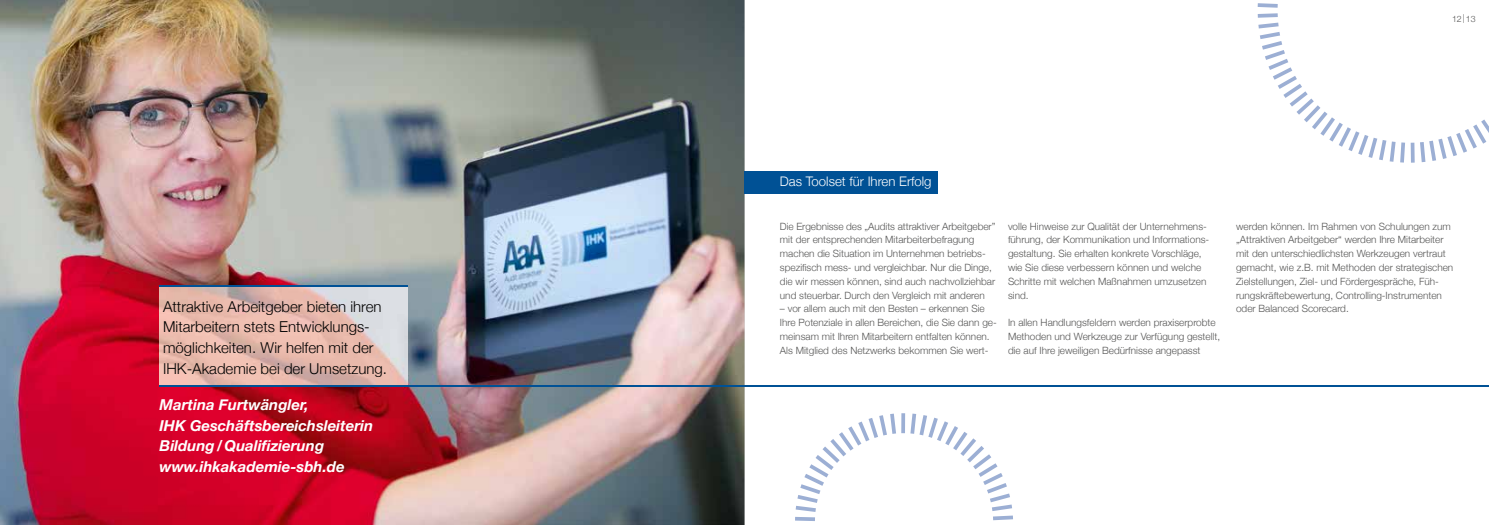
<style>
.page{position:relative;width:1489px;height:525px;background:#fff}
.page>*{position:absolute;margin:0;border:0;box-sizing:border-box;transform-origin:0 0}
.t1{font:300 15px/20.6px "Helvetica Neue";color:#000}
.t2{font:italic 700 15px/20.6px "Helvetica Neue";color:#fff}
.t3{font:300 13.12px "Helvetica Neue";color:#fff}
.t4{font:300 10px/13.8px "Helvetica Neue";color:#565655}
.t5{font:300 8.75px "Helvetica Neue";color:#565655}
</style>
<div class="page">
<img style="left:0;top:0;width:744px;height:524px">
<img style="left:159px;top:286px;width:248px;height:99px">
<hr style="left:159px;top:284px;width:248px;height:2px;background:#005195">
<svg style="left:1257px;top:3px;width:231px;height:159px"></svg>
<svg style="left:795px;top:413px;width:218px;height:108px"></svg>
<div style="left:744px;top:170px;width:193px;height:23px;background:#005195"></div>
<hr style="left:159px;top:385px;width:1329px;height:1px;background:#005195">
<h1 class="t1" style="left:163px;top:295px;width:225px">Attraktive Arbeitgeber bieten ihren Mitarbeitern stets Entwicklungs&shy;möglichkeiten. Wir helfen mit der IHK-Akademie bei der Umsetzung.</h1>
<h1 class="t2" style="left:159px;top:394px;width:215px">Martina Furtwängler,<br>IHK Geschäftsbereichsleiterin<br>Bildung / Qualifizierung www.ihkakademie-sbh.de</h1>
<p class="t5" style="left:1451px;top:12px;width:25px">12 | 13</p>
<h2 class="t3" style="left:780px;top:171px;width:153px">Das Toolset für Ihren Erfolg</h2>
<p class="t4" style="left:780px;top:218px;width:217px">Die Ergebnisse des „Audits attraktiver Arbeitgeber” mit der entsprechenden Mitarbeiterbefragung machen die Situation im Unternehmen betriebs&shy;spezifisch mess- und vergleichbar. Nur die Dinge, die wir messen können, sind auch nachvollziehbar und steuerbar. Durch den Vergleich mit anderen</p>
<p class="t4" style="left:780px;top:301px;width:218px">– vor allem auch mit den Besten – erkennen Sie Ihre Potenziale in allen Bereichen, die Sie dann ge&shy;meinsam mit Ihren Mitarbeitern entfalten können.<br>Als Mitglied des Netzwerks bekommen Sie wert-</p>
<p class="t4" style="left:1007px;top:218px;width:203px">volle Hinweise zur Qualität der Unternehmens&shy;führung, der Kommunikation und Informations&shy;gestaltung. Sie erhalten konkrete Vorschläge, wie Sie diese verbessern können und welche Schritte mit welchen Maßnahmen umzusetzen sind.</p>
<p class="t4" style="left:1007px;top:315px;width:214px">In allen Handlungsfeldern werden praxiserprobte<br>Methoden und Werkzeuge zur Verfügung gestellt, die auf Ihre jeweiligen Bedürfnisse angepasst</p>
<p class="t4" style="left:1235px;top:218px;width:219px">werden können. Im Rahmen von Schulungen zum „Attraktiven Arbeitgeber“ werden Ihre Mitarbeiter mit den unterschiedlichsten Werkzeugen vertraut gemacht, wie z.B. mit Methoden der strategischen Zielstellungen, Ziel- und Fördergespräche, Füh&shy;rungskräftebewertung, Controlling-Instrumenten oder Balanced Scorecard.</p>
</div>
